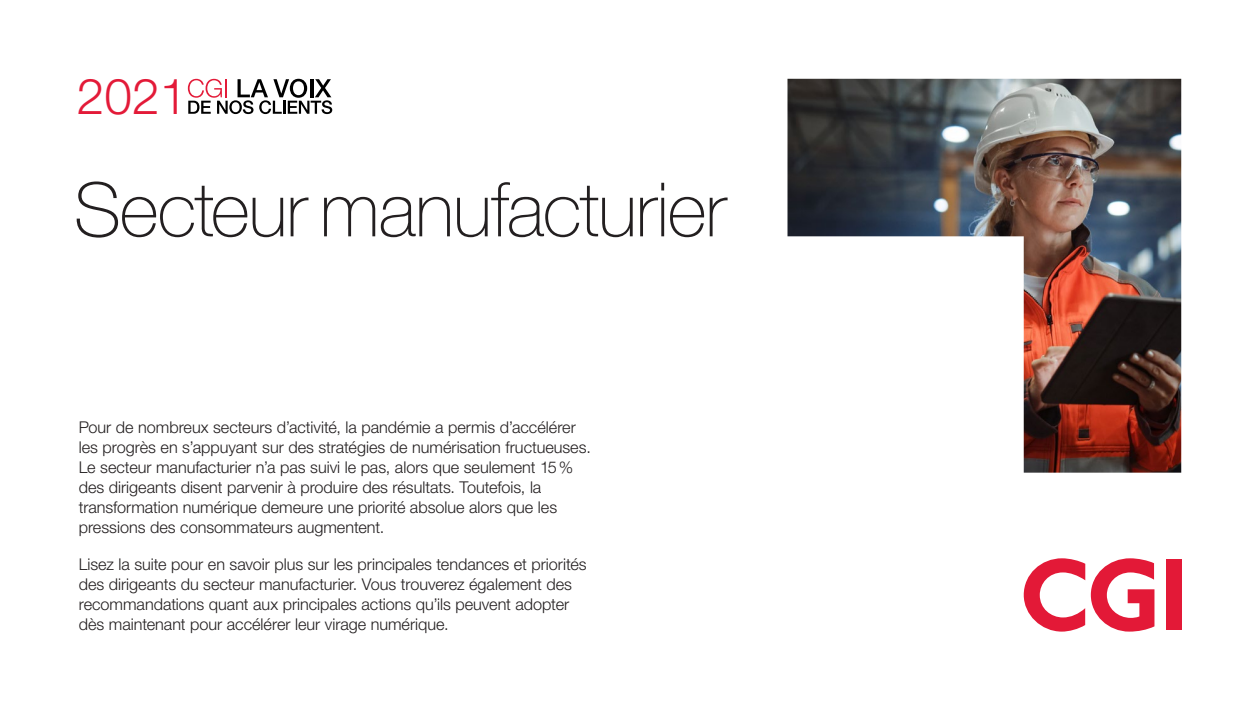
<style>
.page{position:relative;width:1260px;height:709px;background:#fff}
.page>*{position:absolute;margin:0;border:0;box-sizing:border-box;transform-origin:0 0}
.H1_large_FR{font:100 75px "Helvetica Neue LT Pro";letter-spacing:-.015em;color:#231f20}
.t1{font:300 49.62px "Helvetica Neue LT Pro";color:#e31a38}
.Text_intro_FR{font:300 16.25px/20px "Helvetica Neue LT Pro";color:#231f20}
</style>
<div class="page">
<svg style="left:1024px;top:558px;width:61px;height:73px"></svg>
<svg style="left:1091px;top:558px;width:63px;height:73px"></svg>
<div style="left:1166px;top:560px;width:15px;height:70px;background:#e31937"></div>
<img style="left:788px;top:79px;width:393px;height:393px">
<svg style="left:188px;top:79px;width:144px;height:35px"></svg>
<h2 class="t1" style="left:77px;top:66px;width:112px">2021</h2>
<p class="H1_large_FR" style="left:74px;top:165px;width:654px">Secteur manufacturier</p>
<p class="Text_intro_FR" style="left:79px;top:416px;width:514px">Pour de nombreux secteurs d’activité, la pandémie a permis d’accélérer les progrès en s’appuyant sur des stratégies de numérisation fructueuses.<br>Le secteur manufacturier n’a pas suivi le pas, alors que seulement 15% des dirigeants disent parvenir à produire des résultats. Toutefois, la transformation numérique demeure une priorité absolue alors que les pressions des consommateurs augmentent.</p>
<p class="Text_intro_FR" style="left:79px;top:554px;width:509px">Lisez la suite pour en savoir plus sur les principales tendances et priorités des dirigeants du secteur manufacturier. Vous trouverez également des recommandations quant aux principales actions qu’ils peuvent adopter dès maintenant pour accélérer leur virage numérique.</p>
</div>
